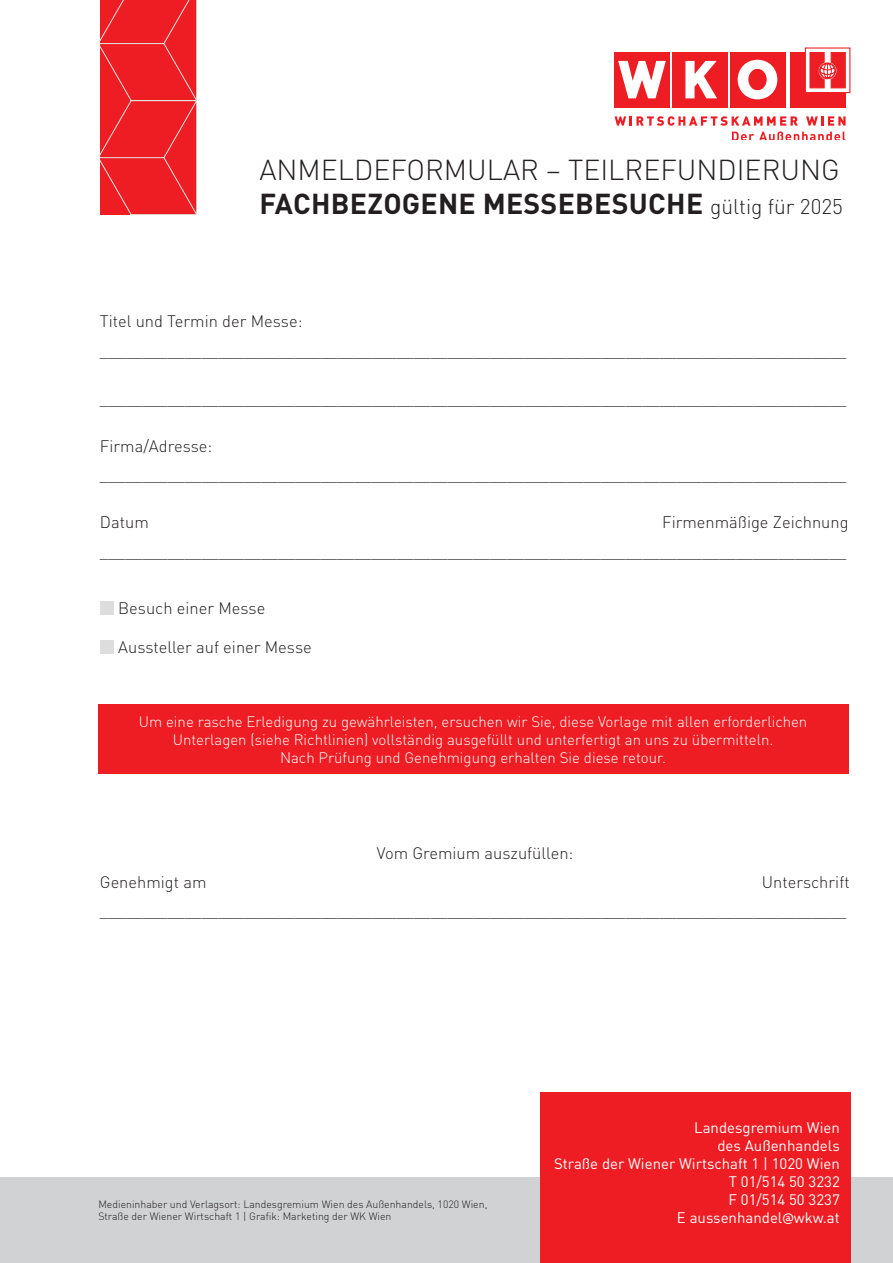
<style>
.page{position:relative;width:893px;height:1263px;background:#fff}
.page>*{position:absolute;margin:0;border:0;box-sizing:border-box;transform-origin:0 0}
.t1{font:700 28.5px "DINOT";letter-spacing:.01em;color:#231f20}
.t2{font:300 28.5px "DINOT";color:#231f20}
.Absatzformat_1{font:300 16.5px "DINOT";color:#231f20}
.t3{font:300 15px/18px "DINOT";color:#fff;text-align:center}
.t4{font:15px "DIN";color:#fff}
.t5{font:300 10.5px "DIN";color:#231f20}
.s1{font-weight:300;font-size:21px}
.s2{font-family:"Trebuchet MS"}
</style>
<div class="page">
<svg style="left:100px;top:0;width:97px;height:215px;background:#ed252b"></svg>
<div style="left:0;top:1178px;width:893px;height:85px;background:#d1d2d4"></div>
<div style="left:540px;top:1093px;width:310px;height:170px;background:#ee1d23"></div>
<div style="left:98px;top:704px;width:750px;height:70px;background:#ee1d23"></div>
<div style="left:730px;top:53px;width:55px;height:55px;background:#ee1d23"></div>
<div style="left:672px;top:53px;width:55px;height:55px;background:#ee1d23"></div>
<svg style="left:685px;top:61px;width:32px;height:37px"></svg>
<div style="left:614px;top:53px;width:55px;height:55px;background:#ee1d23"></div>
<svg style="left:618px;top:61px;width:48px;height:37px"></svg>
<svg style="left:738px;top:60px;width:39px;height:39px"></svg>
<div style="left:749px;top:69px;width:17px;height:21px;background:#ee1d23;border-radius:50%"></div>
<div style="left:748px;top:69px;width:19px;height:21px;border:1px solid #ee1d23;border-radius:50%"></div>
<div style="left:790px;top:53px;width:55px;height:55px;background:#ee1d23"></div>
<svg style="left:807px;top:52px;width:39px;height:39px"></svg>
<div style="left:805px;top:47px;width:45px;height:46px;border:1px solid #ee1d23"></div>
<div style="left:810px;top:53px;width:14px;height:35px;background:#ee1d23"></div>
<div style="left:831px;top:53px;width:14px;height:35px;background:#ee1d23;border:1px solid #ee1d23"></div>
<div style="left:819px;top:62px;width:17px;height:18px;border:2px solid #fff;border-radius:50%"></div>
<svg style="left:819px;top:63px;width:17px;height:16px"></svg>
<svg style="left:614px;top:116px;width:184px;height:10px"></svg>
<svg style="left:806px;top:116px;width:40px;height:10px"></svg>
<svg style="left:732px;top:132px;width:113px;height:8px"></svg>
<div style="left:100px;top:601px;width:13px;height:14px;background:#dedddd"></div>
<div style="left:100px;top:641px;width:13px;height:13px;background:#dedddd"></div>
<p class="t2" style="left:259px;top:152px;width:582px">ANMELDEFORMULAR – TEILREFUNDIERUNG</p>
<p class="t1" style="left:260px;top:185px;width:585px">FACHBEZOGENE MESSEBESUCHE <span class="s1">gültig für 2025</span></p>
<p class="Absatzformat_1" style="left:100px;top:311px;width:204px">Titel und Termin der Messe:</p>
<p class="Absatzformat_1" style="left:100px;top:340px;width:748px">________________________________________________________________________________________</p>
<p class="Absatzformat_1" style="left:100px;top:388px;width:748px">________________________________________________________________________________________</p>
<p class="Absatzformat_1" style="left:100px;top:436px;width:114px">Firma/Adresse:</p>
<p class="Absatzformat_1" style="left:100px;top:464px;width:748px">________________________________________________________________________________________</p>
<p class="Absatzformat_1" style="left:100px;top:512px;width:50px">Datum</p>
<p class="Absatzformat_1" style="left:662px;top:512px;width:188px">Firmenmäßige Zeichnung</p>
<p class="Absatzformat_1" style="left:100px;top:540px;width:748px">________________________________________________________________________________________</p>
<p class="Absatzformat_1" style="left:118px;top:597px;width:149px">Besuch einer Messe</p>
<p class="Absatzformat_1" style="left:118px;top:636px;width:195px">Aussteller auf einer Messe</p>
<p class="t3" style="left:139px;top:712px;width:670px">Um eine rasche Erledigung zu gewährleisten, ersuchen wir Sie, diese Vorlage mit allen erforderlichen<br>Unterlagen (siehe Richtlinien) vollständig ausgefüllt und unterfertigt an uns zu übermitteln.</p>
<p class="t3" style="left:280px;top:748px;width:388px">Nach Prüfung und Genehmigung erhalten Sie diese retour.</p>
<p class="Absatzformat_1" style="left:377px;top:843px;width:198px">Vom Gremium auszufüllen:</p>
<p class="Absatzformat_1" style="left:100px;top:872px;width:108px">Genehmigt am</p>
<p class="Absatzformat_1" style="left:762px;top:872px;width:89px">Unterschrift</p>
<p class="Absatzformat_1" style="left:100px;top:900px;width:748px">________________________________________________________________________________________</p>
<p class="t5" style="left:98px;top:1197px;width:390px">Medieninhaber und Verlagsort: Landesgremium Wien des Außenhandels, 1020 Wien,</p>
<p class="t5" style="left:98px;top:1210px;width:295px">Straße der Wiener Wirtschaft 1 | Grafik: Marketing der WK Wien</p>
<p class="t4" style="left:694px;top:1118px;width:147px">Landesgremium Wien</p>
<p class="t4" style="left:717px;top:1136px;width:124px">des Außenhandels</p>
<p class="t4" style="left:554px;top:1154px;width:287px">Straße der Wiener Wirtschaft 1 | 1020 Wien</p>
<p class="t4" style="left:729px;top:1172px;width:112px">T 01/514 50 3232</p>
<p class="t4" style="left:728px;top:1190px;width:113px">F 01/514 50 3237</p>
<p class="t4" style="left:677px;top:1208px;width:164px">E aussenhandel<span class="s2">@</span>wkw.at</p>
</div>
